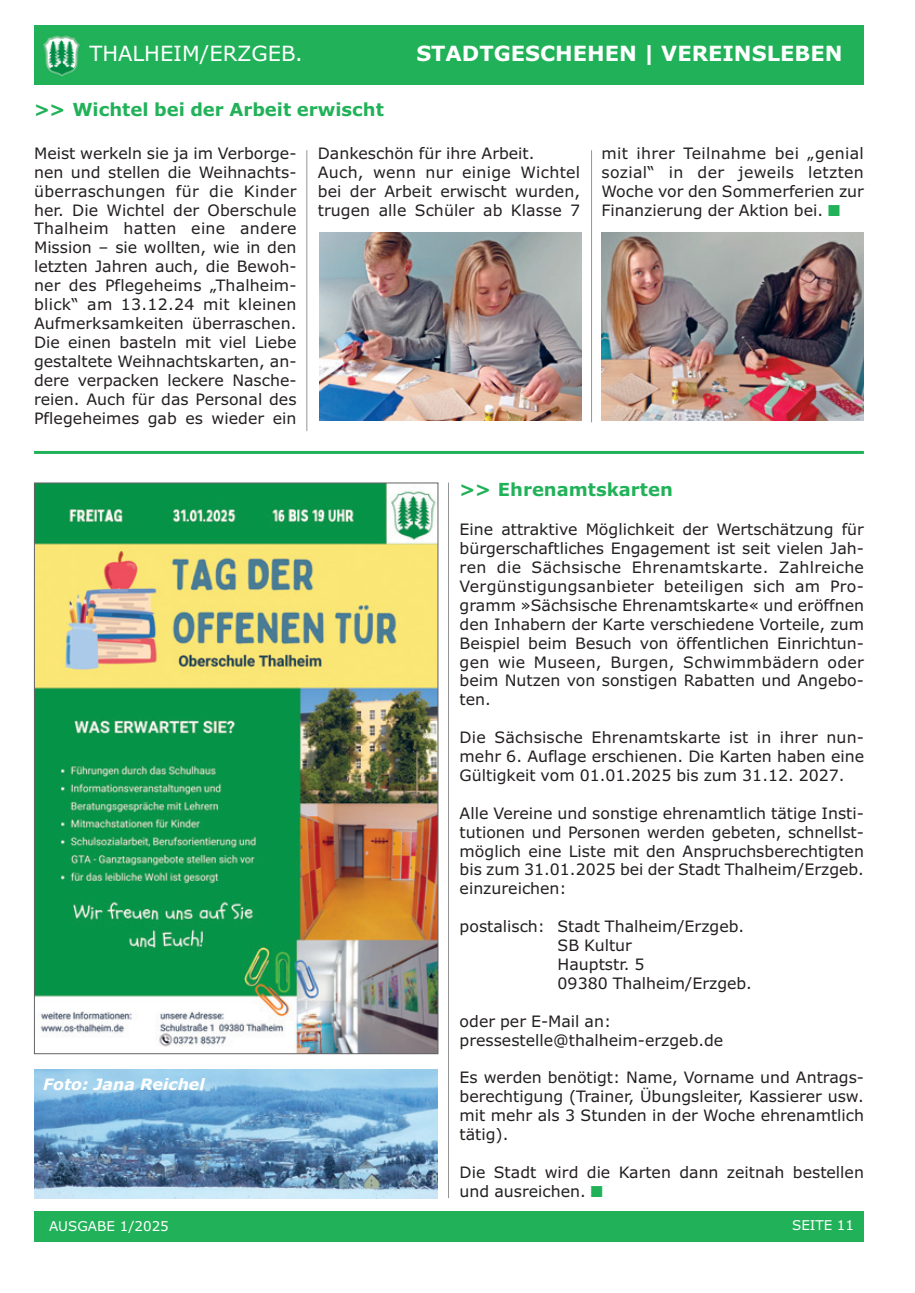
<style>
.page{position:relative;width:915px;height:1293px;background:#fff}
.page>*{position:absolute;margin:0;border:0;box-sizing:border-box;transform-origin:0 0}
.t1{font:700 21px "Verdana";color:#fff}
.t2{font:21px "Verdana";color:#fff}
.t3{font:700 18px "Verdana";color:#21b259}
.t4{font:15.75px/18.9px "Verdana";color:#231f20;text-align:justify}
.t5{font:italic 700 15.75px "Verdana";color:#fff}
.t6{font:13.5px "Verdana";color:#fff}
.s1{color:#21b259}
</style>
<div class="page">
<div style="left:34px;top:1211px;width:829px;height:31px;background:#21b259"></div>
<div style="left:34px;top:26px;width:829px;height:59px;background:#21b259"></div>
<img style="left:43px;top:35px;width:37px;height:42px">
<img style="left:319px;top:232px;width:262px;height:189px">
<img style="left:601px;top:232px;width:262px;height:189px">
<img style="left:36px;top:484px;width:400px;height:568px">
<hr style="left:34px;top:451px;width:829px;height:3px;background:#21b259">
<hr style="left:306px;top:150px;width:1px;height:281px;background:#939598">
<hr style="left:591px;top:150px;width:1px;height:272px;background:#939598">
<hr style="left:448px;top:482px;width:1px;height:716px;background:#939598">
<img style="left:34px;top:1070px;width:403px;height:128px">
<h1 class="t2" style="left:89px;top:45px;width:215px">THALHEIM/ERZGEB.</h1>
<h1 class="t1" style="left:416px;top:45px;width:427px">STADTGESCHEHEN | VEREINSLEBEN</h1>
<p class="t3" style="left:34px;top:102px;width:351px">&gt;&gt; Wichtel bei der Arbeit erwischt</p>
<p class="t4" style="left:34px;top:145px;width:264px">Meist werkeln sie ja im Verborge&shy;nen und stellen die Weihnachts&shy;überraschungen für die Kinder her. Die Wichtel der Oberschule Thalheim hatten eine andere Mission – sie wollten, wie in den letzten Jahren auch, die Bewoh&shy;ner des Pflegeheims „Thalheim&shy;blick“ am 13.12.24 mit kleinen Aufmerksamkeiten überraschen.<br>Die einen basteln mit viel Liebe gestaltete Weihnachtskarten, an&shy;dere verpacken leckere Nasche&shy;reien. Auch für das Personal des Pflegeheimes gab es wieder ein</p>
<p class="t4" style="left:317px;top:145px;width:264px;text-align:left">Dankeschön für ihre Arbeit.<br>Auch, wenn nur einige Wichtel bei der Arbeit erwischt wurden, trugen alle Schüler ab Klasse 7</p>
<p class="t4" style="left:601px;top:145px;width:264px">mit ihrer Teilnahme bei „genial sozial“ in der jeweils letzten Woche vor den Sommerferien zur Finanzierung der Aktion bei. <span class="s1">■</span></p>
<p class="t5" style="left:43px;top:1075px;width:163px">Foto: Jana Reichel</p>
<p class="t3" style="left:459px;top:483px;width:215px">&gt;&gt; Ehrenamtskarten</p>
<p class="t4" style="left:459px;top:521px;width:406px">Eine attraktive Möglichkeit der Wertschätzung für bürgerschaftliches Engagement ist seit vielen Jah&shy;ren die Sächsische Ehrenamtskarte. Zahlreiche Vergünstigungsanbieter beteiligen sich am Pro&shy;gramm »Sächsische Ehrenamtskarte« und eröffnen den Inhabern der Karte verschiedene Vorteile, zum Beispiel beim Besuch von öffentlichen Einrichtun&shy;gen wie Museen, Burgen, Schwimmbädern oder beim Nutzen von sonstigen Rabatten und Angebo&shy;ten.</p>
<p class="t4" style="left:459px;top:729px;width:406px">Die Sächsische Ehrenamtskarte ist in ihrer nun&shy;mehr 6. Auflage erschienen. Die Karten haben eine Gültigkeit vom 01.01.2025 bis zum 31.12. 2027.</p>
<p class="t4" style="left:459px;top:805px;width:406px">Alle Vereine und sonstige ehrenamtlich tätige Insti&shy;tutionen und Personen werden gebeten, schnellst&shy;möglich eine Liste mit den Anspruchsberechtigten bis zum 31.01.2025 bei der Stadt Thalheim/Erzgeb. einzureichen:</p>
<p class="t4" style="left:557px;top:918px;width:196px;text-align:left;text-indent:-98px">postalisch: Stadt Thalheim/Erzgeb.<br>SB Kultur<br>Hauptstr. 5<br>09380 Thalheim/Erzgeb.</p>
<p class="t4" style="left:459px;top:1013px;width:265px">oder per E-Mail an: pressestelle@thalheim-erzgeb.de</p>
<p class="t4" style="left:459px;top:1069px;width:406px">Es werden benötigt: Name, Vorname und Antrags&shy;berechtigung (Trainer, Übungsleiter, Kassierer usw. mit mehr als 3 Stunden in der Woche ehrenamtlich tätig).</p>
<p class="t4" style="left:459px;top:1164px;width:406px">Die Stadt wird die Karten dann zeitnah bestellen und ausreichen. <span class="s1">■</span></p>
<p class="t6" style="left:49px;top:1220px;width:121px">AUSGABE 1/2025</p>
<p class="t6" style="left:791px;top:1220px;width:63px">SEITE 11</p>
</div>
